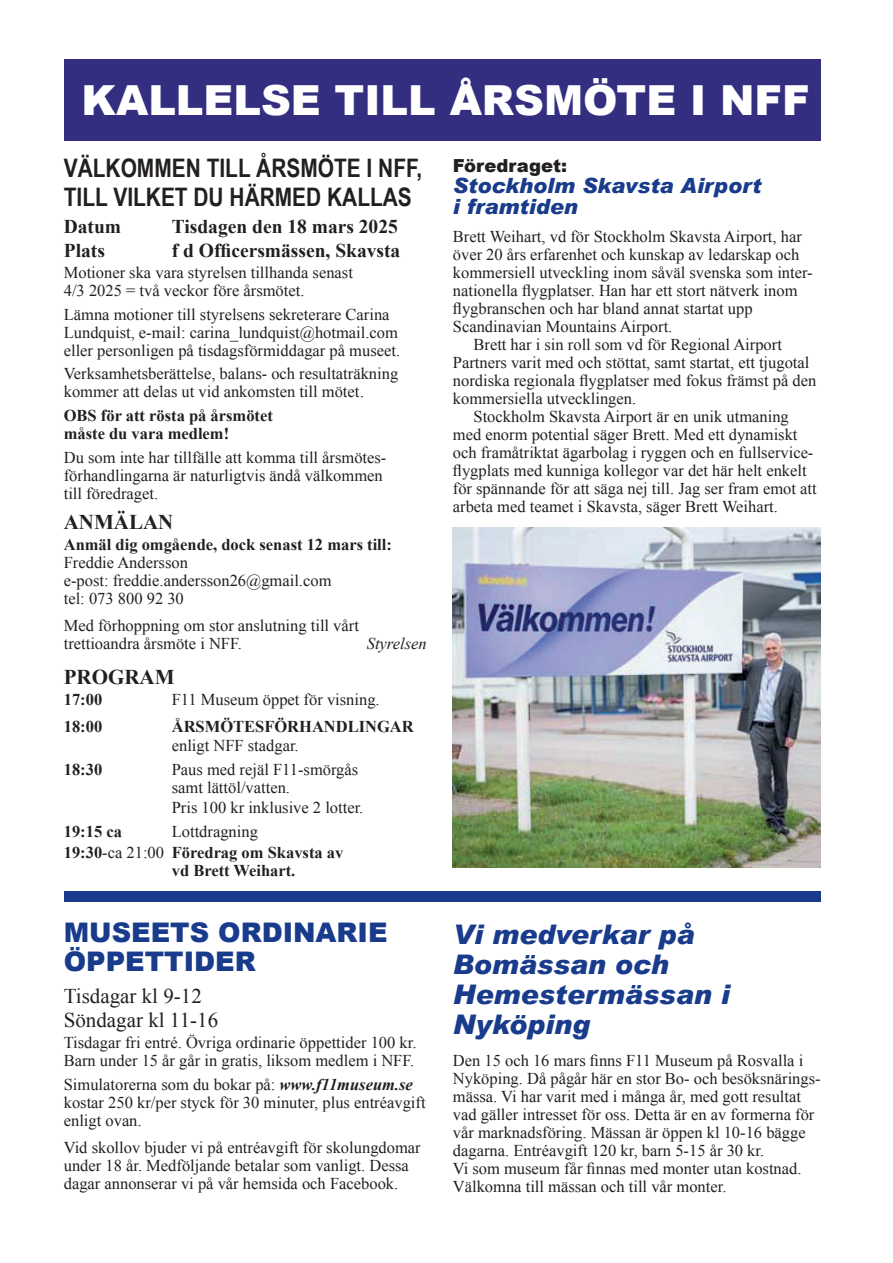
<style>
.page{position:relative;width:893px;height:1263px;background:#fff}
.page>*{position:absolute;margin:0;border:0;box-sizing:border-box;transform-origin:0 0}
.t1{font:900 41.4px "Arial";color:#fff}
.t2{font:italic 900 27px/30px "Arial";color:#183b8c}
.t3{font:900 27px/28.5px "Arial";color:#183b8c}
.t4{font:700 25.5px/28.8px "Arial Narrow";color:#231f20}
.t5{font:italic 900 21px/21px "Arial";color:#183b8c}
.t6{font:21px/24px "Times New Roman";color:#231f20}
.t7{font:700 21px "Times New Roman";color:#231f20}
.t8{font:700 19.5px "Times New Roman";color:#231f20}
.t9{font:900 18px "Arial";color:#231f20}
.t10{font:16.5px/18px "Times New Roman";color:#231f20}
.t11{font:700 16.5px/18px "Times New Roman";color:#231f20}
.t12{font:italic 16.5px "Times New Roman";color:#231f20}
.s1{font-weight:400}
.s2{font-weight:700;font-style:italic}
</style>
<div class="page">
<div style="left:64px;top:60px;width:757px;height:81px;background:#332e7f"></div>
<div style="left:64px;top:891px;width:757px;height:10px;background:#183b8c"></div>
<img style="left:453px;top:527px;width:368px;height:340px">
<h1 class="t1" style="left:82px;top:70px;width:730px">KALLELSE TILL ÅRSMÖTE I NFF</h1>
<h3 class="t4" style="left:64px;top:153px;width:360px">VÄLKOMMEN TILL ÅRSMÖTE I NFF,<br>TILL VILKET DU HÄRMED KALLAS</h3>
<p class="t8" style="left:64px;top:213px;width:59px">Datum</p>
<p class="t8" style="left:172px;top:213px;width:228px">Tisdagen den 18 mars 2025</p>
<p class="t8" style="left:64px;top:237px;width:43px">Plats</p>
<p class="t8" style="left:172px;top:237px;width:230px">f d Officersmässen, Skavsta</p>
<p class="t10" style="left:64px;top:263px;width:291px">Motioner ska vara styrelsen tillhanda senast<br>4/3 2025 = två veckor före årsmötet.</p>
<p class="t10" style="left:64px;top:305px;width:338px">Lämna motioner till styrelsens sekreterare Carina<br>Lundquist, e-mail: carina_lundquist@hotmail.com eller personligen på tisdagsförmiddagar på museet.</p>
<p class="t10" style="left:64px;top:364px;width:336px">Verksamhetsberättelse, balans- och resultaträkning kommer att delas ut vid ankomsten till mötet.</p>
<p class="t11" style="left:64px;top:406px;width:211px">OBS för att rösta på årsmötet måste du vara medlem!</p>
<p class="t10" style="left:64px;top:448px;width:324px">Du som inte har tillfälle att komma till årsmötes&shy;förhandlingarna är naturligtvis ändå välkommen till föredraget.</p>
<p class="t7" style="left:64px;top:507px;width:111px">ANMÄLAN</p>
<p class="t11" style="left:64px;top:535px;width:330px">Anmäl dig omgående, dock senast 12 mars till:</p>
<p class="t10" style="left:64px;top:553px;width:269px">Freddie Andersson<br>e-post: freddie.andersson26@gmail.com tel: 073 800 92 30</p>
<p class="t10" style="left:64px;top:616px;width:297px">Med förhoppning om stor anslutning till vårt trettioandra årsmöte i NFF.</p>
<p class="t12" style="left:367px;top:632px;width:61px">Styrelsen</p>
<p class="t7" style="left:64px;top:662px;width:112px">PROGRAM</p>
<p class="t11" style="left:64px;top:690px;width:40px">17:00</p>
<p class="t10" style="left:172px;top:690px;width:209px">F11 Museum öppet för visning.</p>
<p class="t11" style="left:64px;top:717px;width:40px">18:00</p>
<p class="t11" style="left:172px;top:717px;width:25px">Årsm</p>
<p class="t11" style="left:220px;top:717px;width:105px">ötesförhandl</p>
<p class="t11" style="left:359px;top:717px;width:20px">ingar</p>
<p class="t10" style="left:172px;top:736px;width:128px">enligt NFF stadgar.</p>
<p class="t11" style="left:64px;top:760px;width:40px">18:30</p>
<p class="t10" style="left:172px;top:760px;width:188px">Paus med rejäl F11-smörgås samt lättöl/vatten.</p>
<p class="t10" style="left:172px;top:798px;width:193px">Pris 100 kr inklusive 2 lotter.</p>
<p class="t11" style="left:64px;top:822px;width:60px">19:15 ca</p>
<p class="t11" style="left:64px;top:820px;width:281px;line-height:21px;text-indent:108px"><span class="s1">Lottdragning<br></span>19:30<span class="s1">-ca 21:00</span> Föredrag om Skavsta av</p>
<p class="t11" style="left:172px;top:861px;width:125px">vd Brett Weihart.</p>
<h2 class="t3" style="left:64px;top:917px;width:325px">MUSEETS ORDINARIE<br>ÖPPETTIDER</h2>
<p class="t6" style="left:64px;top:983px;width:156px">Tisdagar kl 9-12<br>Söndagar kl 11-16</p>
<p class="t10" style="left:64px;top:1033px;width:354px">Tisdagar fri entré. Övriga ordinarie öppettider 100 kr.<br>Barn under 15 år går in gratis, liksom medlem i NFF.</p>
<p class="t10" style="left:64px;top:1075px;width:363px">Simulatorerna som du bokar på: <span class="s2">www.f11museum.se </span>kostar 250 kr/per styck för 30 minuter, plus entréavgift enligt ovan.</p>
<p class="t10" style="left:64px;top:1138px;width:358px">Vid skollov bjuder vi på entréavgift för skolungdomar under 18 år. Medföljande betalar som vanligt. Dessa dagar annonserar vi på vår hemsida och Facebook.</p>
<p class="t9" style="left:453px;top:152px;width:116px">Föredraget:</p>
<p class="t5" style="left:453px;top:174px;width:310px">Stockholm Skavsta Airport i framtiden</p>
<p class="t10" style="left:453px;top:227px;width:350px">Brett Weihart, vd för Stockholm Skavsta Airport, har</p>
<p class="t10" style="left:453px;top:245px;width:348px">över 20 års erfarenhet och kunskap av ledarskap och</p>
<p class="t10" style="left:453px;top:263px;width:361px">kommersiell utveckling inom såväl svenska som inter-</p>
<p class="t10" style="left:453px;top:281px;width:346px">nationella flygplatser. Han har ett stort nätverk inom</p>
<p class="t10" style="left:453px;top:299px;width:301px">flygbranschen och har bland annat startat upp</p>
<p class="t10" style="left:453px;top:317px;width:221px">Scandinavian Mountains Airport.</p>
<p class="t10" style="left:473px;top:335px;width:310px">Brett har i sin roll som vd för Regional Airport</p>
<p class="t10" style="left:453px;top:353px;width:358px">Partners varit med och stöttat, samt startat, ett tjugotal</p>
<p class="t10" style="left:453px;top:371px;width:365px">nordiska regionala flygplatser med fokus främst på den</p>
<p class="t10" style="left:453px;top:389px;width:185px">kommersiella utvecklingen.</p>
<p class="t10" style="left:473px;top:407px;width:317px">Stockholm Skavsta Airport är en unik utmaning</p>
<p class="t10" style="left:453px;top:425px;width:346px">med enorm potential säger Brett. Med ett dynamiskt</p>
<p class="t10" style="left:453px;top:443px;width:362px">och framåtriktat ägarbolag i ryggen och en fullservice-</p>
<p class="t10" style="left:453px;top:461px;width:355px">flygplats med kunniga kollegor var det här helt enkelt</p>
<p class="t10" style="left:453px;top:479px;width:365px">för spännande för att säga nej till. Jag ser fram emot att</p>
<p class="t10" style="left:453px;top:497px;width:327px">arbeta med teamet i Skavsta, säger Brett Weihart.</p>
<h2 class="t2" style="left:453px;top:918px;width:278px">Vi medverkar på<br>Bomässan och<br>Hemestermässan i<br>Nyköping</h2>
<p class="t10" style="left:453px;top:1051px;width:369px">Den 15 och 16 mars finns F11 Museum på Rosvalla i Nyköping. Då pågår här en stor Bo- och besöksnärings&shy;mässa. Vi har varit med i många år, med gott resultat vad gäller intresset för oss. Detta är en av formerna för vår marknadsföring. Mässan är öppen kl 10-16 bägge dagarna. Entréavgift 120 kr, barn 5-15 år 30 kr.<br>Vi som museum får finnas med monter utan kostnad.<br>Välkomna till mässan och till vår monter.</p>
</div>
